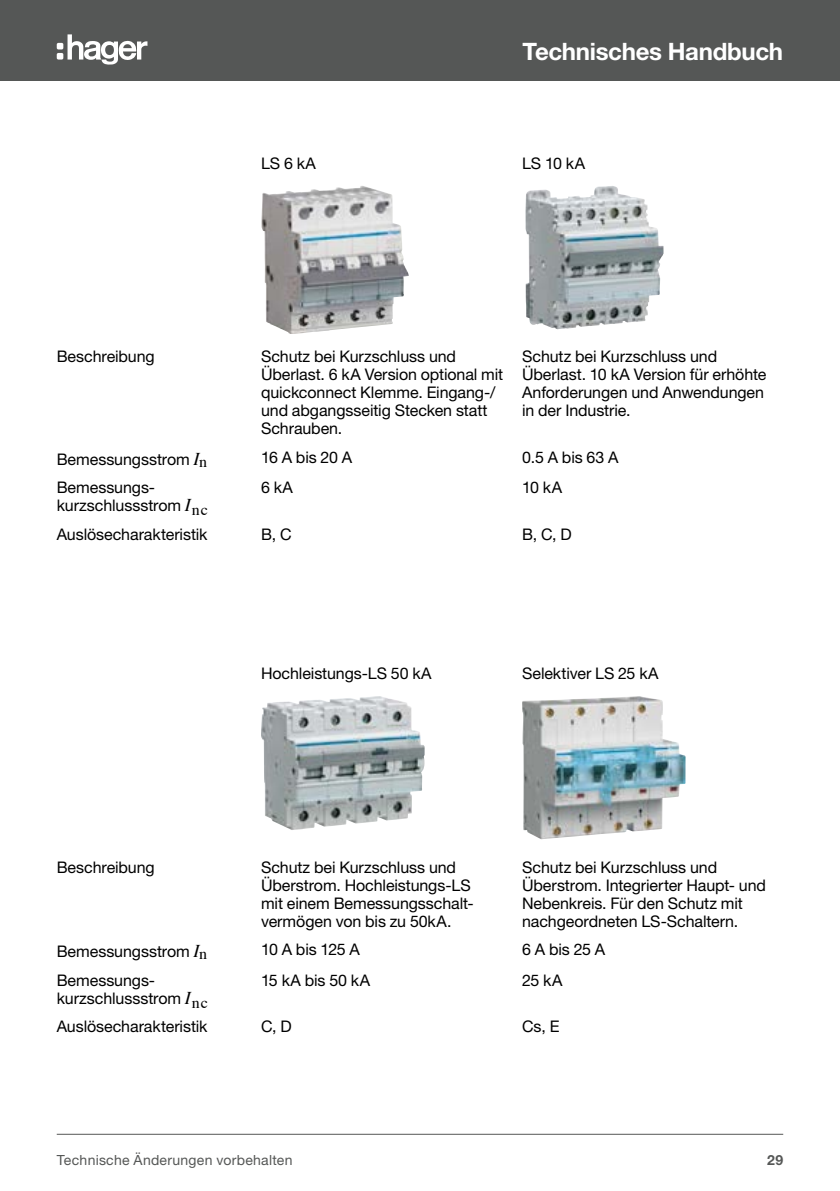
<style>
.page{position:relative;width:840px;height:1191px;background:#fff}
.page>*{position:absolute;margin:0;border:0;box-sizing:border-box;transform-origin:0 0}
.t1{font:700 24px "Helvetica Neue LTW1 G";letter-spacing:-.01em;color:#fff}
.t2{font:16px/18px "Helvetica Neue LTW1 G";letter-spacing:-.005em;color:#000}
.t3{font:14px "Helvetica Neue LTW1 G";letter-spacing:.02em;color:#555756}
.t4{font:700 14px "Helvetica Neue LTW1 G";color:#555756}
.s1{font-family:"Times";font-style:italic;font-size:18px}
.s2{font-family:"Times"}
</style>
<div class="page">
<hr style="left:57px;top:1134px;width:725px;height:1px;background:#555756">
<div style="left:0;top:0;width:839px;height:81px;background:#555756"></div>
<svg style="left:57px;top:34px;width:90px;height:31px"></svg>
<img style="left:261px;top:186px;width:148px;height:148px">
<img style="left:525px;top:187px;width:120px;height:142px">
<img style="left:261px;top:696px;width:163px;height:134px">
<img style="left:522px;top:696px;width:163px;height:143px">
<h1 class="t1" style="left:522px;top:36px;width:262px">Technisches Handbuch</h1>
<p class="t2" style="left:261px;top:154px;width:56px">LS 6 kA</p>
<p class="t2" style="left:522px;top:154px;width:64px">LS 10 kA</p>
<p class="t2" style="left:57px;top:348px;width:99px">Beschreibung</p>
<p class="t2" style="left:261px;top:348px;width:243px">Schutz bei Kurzschluss und<br>Überlast. 6 kA Version optional mit quickconnect Klemme. Eingang-/ und abgangsseitig Stecken statt<br>Schrauben.</p>
<p class="t2" style="left:522px;top:348px;width:245px">Schutz bei Kurzschluss und<br>Überlast. 10 kA Version für erhöhte<br>Anforderungen und Anwendungen in der Industrie.</p>
<p class="t2" style="left:57px;top:450px;width:152px">Bemessungsstrom <span class="s1">I</span><span class="s2">n</span></p>
<p class="t2" style="left:261px;top:448px;width:93px">16 A bis 20 A</p>
<p class="t2" style="left:522px;top:448px;width:98px">0.5 A bis 63 A</p>
<p class="t2" style="left:57px;top:478px;width:152px">Bemessungs&shy;kurzschlussstrom <span class="s1">I</span><span class="s2">nc</span></p>
<p class="t2" style="left:261px;top:478px;width:33px">6 kA</p>
<p class="t2" style="left:522px;top:478px;width:41px">10 kA</p>
<p class="t2" style="left:57px;top:525px;width:152px">Auslösecharakteristik</p>
<p class="t2" style="left:261px;top:525px;width:32px">B, C</p>
<p class="t2" style="left:522px;top:525px;width:51px">B, C, D</p>
<p class="t2" style="left:261px;top:664px;width:172px">Hochleistungs-LS 50 kA</p>
<p class="t2" style="left:522px;top:664px;width:138px">Selektiver LS 25 kA</p>
<p class="t2" style="left:57px;top:858px;width:99px">Beschreibung</p>
<p class="t2" style="left:261px;top:858px;width:212px">Schutz bei Kurzschluss und<br>Überstrom. Hochleistungs-LS mit einem Bemessungsschalt&shy;vermögen von bis zu 50kA.</p>
<p class="t2" style="left:522px;top:858px;width:245px">Schutz bei Kurzschluss und<br>Überstrom. Integrierter Haupt- und<br>Nebenkreis. Für den Schutz mit nachgeordneten LS-Schaltern.</p>
<p class="t2" style="left:57px;top:942px;width:152px">Bemessungsstrom <span class="s1">I</span><span class="s2">n</span></p>
<p class="t2" style="left:261px;top:940px;width:100px">10 A bis 125 A</p>
<p class="t2" style="left:522px;top:940px;width:84px">6 A bis 25 A</p>
<p class="t2" style="left:57px;top:971px;width:152px">Bemessungs&shy;kurzschlussstrom <span class="s1">I</span><span class="s2">nc</span></p>
<p class="t2" style="left:261px;top:971px;width:110px">15 kA bis 50 kA</p>
<p class="t2" style="left:522px;top:971px;width:42px">25 kA</p>
<p class="t2" style="left:57px;top:1017px;width:152px">Auslösecharakteristik</p>
<p class="t2" style="left:261px;top:1017px;width:32px">C, D</p>
<p class="t2" style="left:522px;top:1017px;width:39px">Cs, E</p>
<p class="t3" style="left:57px;top:1151px;width:237px">Technische Änderungen vorbehalten</p>
<p class="t4" style="left:766px;top:1151px;width:18px">29</p>
</div>
